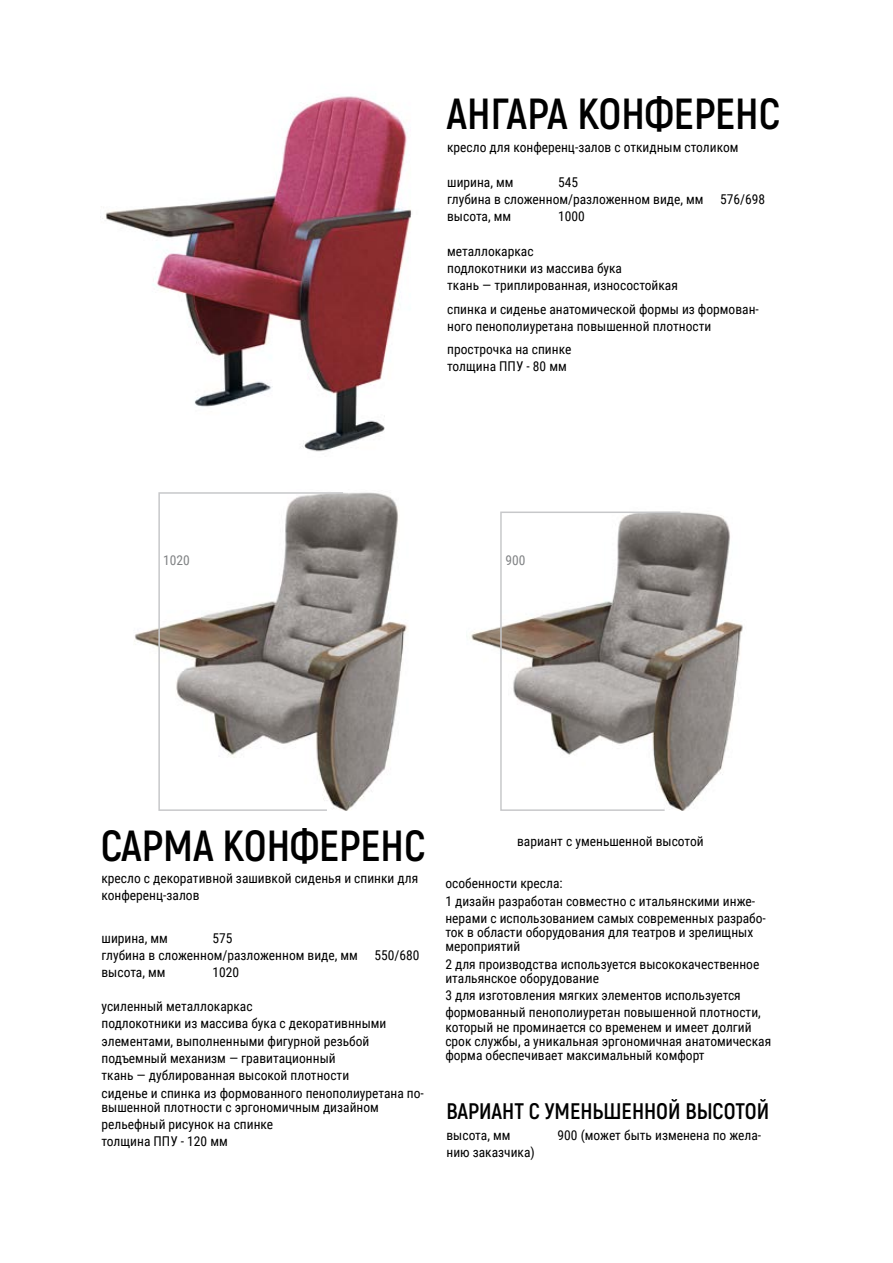
<style>
.page{position:relative;width:893px;height:1263px;background:#fff}
.page>*{position:absolute;margin:0;border:0;box-sizing:border-box;transform-origin:0 0}
.t1{font:700 43.5px "Akrobat";color:#000}
.t2{font:700 22.5px "Akrobat";color:#000}
.t3{font:13.5px/17.2px "Roboto Condensed";color:#000}
.t4{font:13.5px "Roboto Condensed";color:#808284}
</style>
<div class="page">
<img style="left:105px;top:96px;width:307px;height:356px">
<img style="left:134px;top:492px;width:274px;height:319px">
<img style="left:471px;top:512px;width:272px;height:299px">
<svg style="left:158px;top:492px;width:187px;height:319px"></svg>
<svg style="left:499px;top:511px;width:183px;height:300px"></svg>
<h1 class="t1" style="left:446px;top:87px;width:335px">АНГАРА КОНФЕРЕНС</h1>
<p class="t3" style="left:447px;top:138px;width:293px">кресло для конференц-залов с откидным столиком</p>
<p class="t3" style="left:447px;top:173px;width:68px">ширина, мм</p>
<p class="t3" style="left:447px;top:173px;width:320px;text-indent:111px">545<br>глубина в сложенном/разложенном виде, мм 576/698 высота, мм</p>
<p class="t3" style="left:558px;top:207px;width:28px">1000</p>
<p class="t3" style="left:447px;top:242px;width:232px">металлокаркас<br>подлокотники из массива бука<br>ткань — триплированная, износостойкая</p>
<p class="t3" style="left:447px;top:300px;width:313px">спинка и сиденье анатомической формы из формован&shy;ного пенополиуретана повышенной плотности</p>
<p class="t3" style="left:447px;top:340px;width:126px">прострочка на спинке толщина ППУ - 80 мм</p>
<p class="t4" style="left:163px;top:550px;width:28px">1020</p>
<p class="t4" style="left:505px;top:550px;width:22px">900</p>
<h1 class="t1" style="left:101px;top:819px;width:326px">САРМА КОНФЕРЕНС</h1>
<p class="t3" style="left:517px;top:832px;width:188px">вариант с уменьшенной высотой</p>
<p class="t3" style="left:101px;top:869px;width:318px">кресло с декоративной зашивкой сиденья и спинки для конференц-залов</p>
<p class="t3" style="left:101px;top:929px;width:68px">ширина, мм</p>
<p class="t3" style="left:445px;top:874px;width:322px">особенности кресла:<br>1 дизайн разработан совместно с итальянскими инже&shy;нерами с использованием самых современных разрабо-</p>
<p class="t3" style="left:445px;top:924px;width:309px;line-height:14.2px">ток в области оборудования для театров и зрелищных мероприятий</p>
<p class="t3" style="left:445px;top:956px;width:315px;line-height:14.2px">2 для производства используется высококачественное итальянское оборудование</p>
<p class="t3" style="left:445px;top:986px;width:317px">3 для изготовления мягких элементов используется формованный пенополиуретан повышенной плотности,</p>
<p class="t3" style="left:445px;top:1019px;width:327px;line-height:14.2px">который не проминается со временем и имеет долгий срок службы, а уникальная эргономичная анатомическая форма обеспечивает максимальный комфорт</p>
<p class="t3" style="left:101px;top:929px;width:320px;text-indent:111px">575<br>глубина в сложенном/разложенном виде, мм 550/680 высота, мм</p>
<p class="t3" style="left:213px;top:963px;width:28px">1020</p>
<p class="t3" style="left:101px;top:997px;width:324px">усиленный металлокаркас<br>подлокотники из массива бука с декоративнными элементами, выполненными фигурной резьбой подъемный механизм — гравитационный<br>ткань — дублированная высокой плотности<br>сиденье и спинка из формованного пенополиуретана по-</p>
<p class="t3" style="left:101px;top:1098px;width:279px">вышенной плотности с эргономичным дизайном рельефный рисунок на спинке<br>толщина ППУ - 120 мм</p>
<h2 class="t2" style="left:446px;top:1097px;width:324px">ВАРИАНТ С УМЕНЬШЕННОЙ ВЫСОТОЙ</h2>
<p class="t3" style="left:446px;top:1126px;width:66px">высота, мм</p>
<p class="t3" style="left:558px;top:1126px;width:205px">900 (может быть изменена по жела-</p>
<p class="t3" style="left:446px;top:1143px;width:90px">нию заказчика)</p>
</div>
